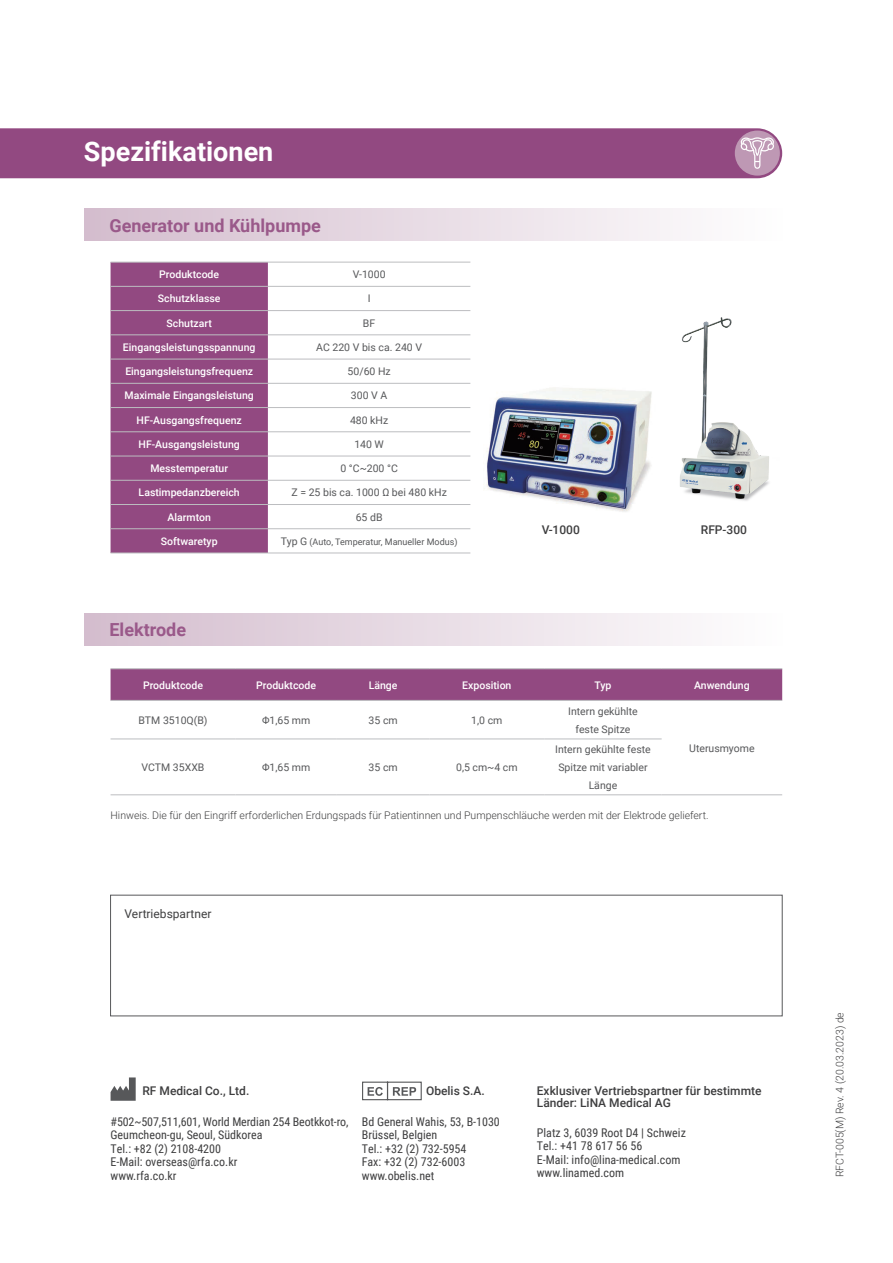
<style>
.page{position:relative;width:893px;height:1263px;background:#fff}
.page>*{position:absolute;margin:0;border:0;box-sizing:border-box;transform-origin:0 0}
.t1{font:700 27px "Roboto";color:#fff}
.t2{font:700 18px "Roboto";color:#9a598a}
.t3{font:12px/13.5px "Roboto Condensed";color:#3e3e3f}
.t4{font:500 12px/12px "Roboto";color:#3e3e3f}
.t5{font:12px "Roboto";color:#3e3e3f}
.tab_header{font:500 10.5px "Roboto";color:#fff}
.tab{font:10.5px/18px "Roboto";color:#57585a;text-align:center}
.t6{font:300 10.5px "Roboto";color:#3e3e3f}
.tab-2{font:9px "Roboto";color:#57585a}
.s1{font-size:10.5px}
</style>
<div class="page">
<img style="left:680px;top:317px;width:89px;height:184px">
<img style="left:484px;top:387px;width:168px;height:125px">
<div style="left:0;top:128px;width:782px;height:50px;background:#924981"></div>
<div style="left:84px;top:209px;width:698px;height:32px;background:linear-gradient(to right,#d3bccd,#fefefe)"></div>
<div style="left:84px;top:613px;width:698px;height:32px;background:linear-gradient(to right,#d3bccd,#fefefe)"></div>
<div style="left:111px;top:263px;width:157px;height:290px;background:#924981"></div>
<hr style="left:111px;top:262px;width:157px;height:1px;background:#bcbdc0">
<hr style="left:268px;top:262px;width:202px;height:1px;background:#bcbdc0">
<hr style="left:111px;top:286px;width:157px;height:1px;background:#bcbdc0">
<hr style="left:268px;top:286px;width:202px;height:1px;background:#bcbdc0">
<hr style="left:111px;top:310px;width:157px;height:1px;background:#bcbdc0">
<hr style="left:268px;top:310px;width:202px;height:1px;background:#bcbdc0">
<hr style="left:111px;top:334px;width:157px;height:1px;background:#bcbdc0">
<hr style="left:268px;top:334px;width:202px;height:1px;background:#bcbdc0">
<hr style="left:111px;top:359px;width:157px;height:1px;background:#bcbdc0">
<hr style="left:268px;top:359px;width:202px;height:1px;background:#bcbdc0">
<hr style="left:111px;top:383px;width:157px;height:1px;background:#bcbdc0">
<hr style="left:268px;top:383px;width:202px;height:1px;background:#bcbdc0">
<hr style="left:111px;top:407px;width:157px;height:1px;background:#bcbdc0">
<hr style="left:268px;top:407px;width:202px;height:1px;background:#bcbdc0">
<hr style="left:111px;top:431px;width:157px;height:1px;background:#bcbdc0">
<hr style="left:268px;top:431px;width:202px;height:1px;background:#bcbdc0">
<hr style="left:111px;top:456px;width:157px;height:1px;background:#bcbdc0">
<hr style="left:268px;top:456px;width:202px;height:1px;background:#bcbdc0">
<hr style="left:111px;top:480px;width:157px;height:1px;background:#bcbdc0">
<hr style="left:268px;top:480px;width:202px;height:1px;background:#bcbdc0">
<hr style="left:111px;top:504px;width:157px;height:1px;background:#bcbdc0">
<hr style="left:268px;top:504px;width:202px;height:1px;background:#bcbdc0">
<hr style="left:111px;top:528px;width:157px;height:1px;background:#bcbdc0">
<hr style="left:268px;top:528px;width:202px;height:1px;background:#bcbdc0">
<hr style="left:111px;top:553px;width:157px;height:1px;background:#bcbdc0">
<hr style="left:268px;top:553px;width:202px;height:1px;background:#bcbdc0">
<div style="left:111px;top:669px;width:671px;height:31px;background:#924981"></div>
<hr style="left:662px;top:794px;width:120px;height:1px;background:#bcbdc0">
<hr style="left:111px;top:738px;width:125px;height:1px;background:#bcbdc0">
<hr style="left:236px;top:738px;width:101px;height:1px;background:#bcbdc0">
<hr style="left:337px;top:738px;width:92px;height:1px;background:#bcbdc0">
<hr style="left:429px;top:738px;width:115px;height:1px;background:#bcbdc0">
<hr style="left:544px;top:738px;width:118px;height:1px;background:#bcbdc0">
<hr style="left:111px;top:794px;width:125px;height:1px;background:#bcbdc0">
<hr style="left:236px;top:794px;width:101px;height:1px;background:#bcbdc0">
<hr style="left:337px;top:794px;width:92px;height:1px;background:#bcbdc0">
<hr style="left:429px;top:794px;width:115px;height:1px;background:#bcbdc0">
<hr style="left:544px;top:794px;width:118px;height:1px;background:#bcbdc0">
<hr style="left:111px;top:668px;width:125px;height:1px;background:#bcbdc0">
<hr style="left:236px;top:668px;width:101px;height:1px;background:#bcbdc0">
<hr style="left:337px;top:668px;width:92px;height:1px;background:#bcbdc0">
<hr style="left:429px;top:668px;width:115px;height:1px;background:#bcbdc0">
<hr style="left:544px;top:668px;width:118px;height:1px;background:#bcbdc0">
<hr style="left:662px;top:668px;width:120px;height:1px;background:#bcbdc0">
<hr style="left:111px;top:700px;width:125px;height:1px;background:#bcbdc0">
<hr style="left:236px;top:700px;width:101px;height:1px;background:#bcbdc0">
<hr style="left:337px;top:700px;width:92px;height:1px;background:#bcbdc0">
<hr style="left:429px;top:700px;width:115px;height:1px;background:#bcbdc0">
<hr style="left:544px;top:700px;width:118px;height:1px;background:#bcbdc0">
<hr style="left:662px;top:700px;width:120px;height:1px;background:#bcbdc0">
<div style="left:110px;top:895px;width:673px;height:121px;border:1px solid #57585a"></div>
<svg style="left:111px;top:1077px;width:25px;height:24px"></svg>
<svg style="left:362px;top:1081px;width:60px;height:20px"></svg>
<p class="t1" style="left:84px;top:133px;width:191px">Spezifikationen</p>
<p class="t2" style="left:109px;top:213px;width:213px">Generator und Kühlpumpe</p>
<p class="tab_header" style="left:159px;top:267px;width:61px">Produktcode</p>
<p class="tab" style="left:353px;top:265px;width:34px">V-1000</p>
<p class="tab_header" style="left:158px;top:291px;width:64px">Schutzklasse</p>
<p class="tab" style="left:368px;top:289px;width:4px">I</p>
<p class="tab_header" style="left:167px;top:316px;width:47px">Schutzart</p>
<p class="tab" style="left:363px;top:313px;width:14px">BF</p>
<p class="tab_header" style="left:123px;top:340px;width:134px">Eingangsleistungsspannung</p>
<p class="tab" style="left:316px;top:338px;width:107px">AC 220 V bis ca. 240 V</p>
<p class="tab_header" style="left:125px;top:364px;width:129px">Eingangsleistungsfrequenz</p>
<p class="tab" style="left:348px;top:362px;width:45px">50/60 Hz</p>
<p class="tab_header" style="left:125px;top:388px;width:131px">Maximale Eingangsleistung</p>
<p class="tab" style="left:351px;top:386px;width:38px">300 V A</p>
<p class="tab_header" style="left:137px;top:412px;width:107px">HF-Ausgangsfrequenz</p>
<p class="tab" style="left:350px;top:410px;width:40px">480 kHz</p>
<p class="tab_header" style="left:139px;top:437px;width:103px">HF-Ausgangsleistung</p>
<p class="tab" style="left:354px;top:435px;width:31px">140 W</p>
<p class="tab_header" style="left:150px;top:461px;width:79px">Messtemperatur</p>
<p class="tab" style="left:340px;top:459px;width:59px">0 °C~200 °C</p>
<p class="tab_header" style="left:139px;top:485px;width:103px">Lastimpedanzbereich</p>
<p class="tab" style="left:291px;top:483px;width:157px">Z = 25 bis ca. 1000 Ω bei 480 kHz</p>
<p class="tab_header" style="left:168px;top:509px;width:45px">Alarmton</p>
<p class="tab" style="left:356px;top:507px;width:28px">65 dB</p>
<p class="tab_header" style="left:161px;top:534px;width:58px">Softwaretyp</p>
<p class="tab-2" style="left:281px;top:535px;width:178px"><span class="s1">Typ G</span> (Auto, Temperatur, Manueller Modus)</p>
<p class="t2" style="left:109px;top:617px;width:78px">Elektrode</p>
<p class="t4" style="left:542px;top:523px;width:40px">V-1000</p>
<p class="t4" style="left:701px;top:523px;width:48px">RFP-300</p>
<p class="tab_header" style="left:143px;top:677px;width:61px">Produktcode</p>
<p class="tab_header" style="left:256px;top:677px;width:61px">Produktcode</p>
<p class="tab_header" style="left:369px;top:677px;width:30px">Länge</p>
<p class="tab_header" style="left:462px;top:677px;width:51px">Exposition</p>
<p class="tab_header" style="left:594px;top:677px;width:18px">Typ</p>
<p class="tab_header" style="left:694px;top:677px;width:57px">Anwendung</p>
<p class="tab" style="left:139px;top:710px;width:71px">BTM 3510Q(B)</p>
<p class="tab" style="left:262px;top:710px;width:50px">Φ1,65 mm</p>
<p class="tab" style="left:369px;top:710px;width:31px">35 cm</p>
<p class="tab" style="left:471px;top:710px;width:33px">1,0 cm</p>
<p class="tab" style="left:568px;top:701px;width:71px">Intern gekühlte</p>
<p class="tab" style="left:575px;top:719px;width:56px">feste Spitze</p>
<p class="tab" style="left:689px;top:738px;width:67px">Uterusmyome</p>
<p class="tab" style="left:555px;top:740px;width:97px">Intern gekühlte feste<br>Spitze mit variabler<br>Länge</p>
<p class="t6" style="left:111px;top:808px;width:599px">Hinweis. Die für den Eingriff erforderlichen Erdungspads für Patientinnen und Pumpenschläuche werden mit der Elektrode geliefert.</p>
<p class="tab" style="left:142px;top:758px;width:64px">VCTM 35XXB</p>
<p class="tab" style="left:262px;top:758px;width:50px">Φ1,65 mm</p>
<p class="tab" style="left:369px;top:758px;width:31px">35 cm</p>
<p class="tab" style="left:456px;top:758px;width:63px">0,5 cm~4 cm</p>
<p class="t5" style="left:125px;top:905px;width:88px">Vertriebspartner</p>
<p class="t4" style="left:142px;top:1084px;width:108px">RF Medical Co., Ltd.</p>
<p class="t4" style="left:426px;top:1084px;width:60px">Obelis S.A.</p>
<p class="t4" style="left:537px;top:1084px;width:226px">Exklusiver Vertriebspartner für bestimmte<br>Länder: LiNA Medical AG</p>
<p class="t3" style="left:111px;top:1114px;width:239px">#502~507,511,601, World Merdian 254 Beotkkot-ro,<br>Geumcheon-gu, Seoul, Südkorea</p>
<p class="t3" style="left:111px;top:1141px;width:112px">Tel.: +82 (2) 2108-4200</p>
<p class="t3" style="left:111px;top:1155px;width:128px">E-Mail: overseas@rfa.co.kr</p>
<p class="t3" style="left:111px;top:1168px;width:68px">www.rfa.co.kr</p>
<p class="t3" style="left:362px;top:1114px;width:140px">Bd General Wahis, 53, B-1030</p>
<p class="t3" style="left:362px;top:1128px;width:77px">Brüssel, Belgien</p>
<p class="t3" style="left:362px;top:1141px;width:106px">Tel.: +32 (2) 732-5954</p>
<p class="t3" style="left:362px;top:1155px;width:105px">Fax: +32 (2) 732-6003</p>
<p class="t3" style="left:362px;top:1168px;width:74px">www.obelis.net</p>
<p class="t3" style="left:537px;top:1125px;width:151px">Platz 3, 6039 Root D4 | Schweiz</p>
<p class="t3" style="left:537px;top:1139px;width:107px">Tel.: +41 78 617 56 56</p>
<p class="t3" style="left:537px;top:1152px;width:145px">E-Mail: info@lina-medical.com</p>
<p class="t3" style="left:537px;top:1166px;width:89px">www.linamed.com</p>
<p class="t6" style="left:832px;top:1177px;width:167px;rotate:-90deg">RFCT-005(M) Rev. 4 (20.03.2023) de</p>
</div>
